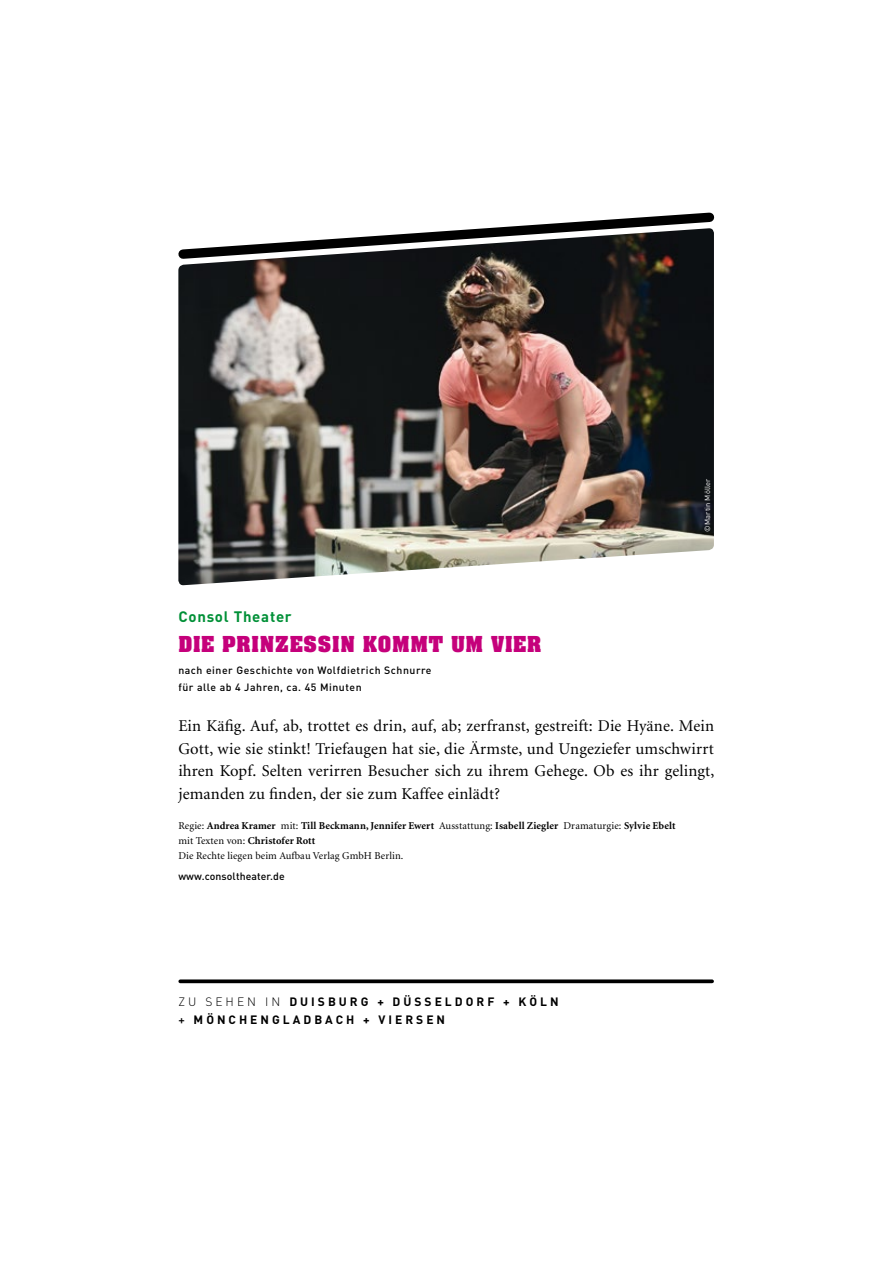
<style>
.page{position:relative;width:893px;height:1263px;background:#fff}
.page>*{position:absolute;margin:0;border:0;box-sizing:border-box;transform-origin:0 0}
.t1{font:700 18.75px "Aachen LT";letter-spacing:.04em;color:#c5007b}
.t2{font:16.5px/22.5px "Minion LT";letter-spacing:.01em;color:#000;text-align:justify}
.t3{font:700 15px "DIN";color:#009037}
.t4{font:700 12px/18px "DIN";letter-spacing:.25em;color:#000}
.t5{font:10.5px/15px "Minion LT";letter-spacing:.01em;color:#000}
.t6{font:500 10.5px/16.5px "DIN";letter-spacing:.05em;color:#000}
.t7{font:500 10.5px "DIN";letter-spacing:.01em;color:#000}
.t8{font:7.5px "DIN";letter-spacing:.01em;color:#fff}
.s1{font-weight:700}
.s2{font-weight:300}
.s3{font-weight:500}
</style>
<div class="page">
<img style="left:178px;top:264px;width:536px;height:321px">
<svg style="left:178px;top:212px;width:537px;height:52px"></svg>
<svg style="left:180px;top:979px;width:532px;height:4px;background:#1e1e1e"></svg>
<p class="t8" style="left:703px;top:531px;width:54px;rotate:-90deg">©Martin Möller</p>
<p class="t3" style="left:178px;top:606px;width:115px">CONSOL THEATER</p>
<p class="t1" style="left:178px;top:630px;width:58px">DIE PRIN</p>
<p class="t1" style="left:275px;top:630px;width:120px">ZESSIN KOMMT</p>
<p class="t1" style="left:451px;top:630px;width:17px">UM</p>
<p class="t1" style="left:491px;top:630px;width:27px">VIER</p>
<p class="t6" style="left:178px;top:662px;width:255px">nach einer Geschichte von Wolfdietrich Schnurre für alle ab 4 Jahren, ca. 45 Minuten</p>
<p class="t2" style="left:178px;top:715px;width:538px">Ein Käfig. Auf, ab, trottet es drin, auf, ab; zerfranst, gestreift: Die Hyäne. Mein Gott, wie sie stinkt! Triefaugen hat sie, die Ärmste, und Ungeziefer umschwirrt ihren Kopf. Selten verirren Besucher sich zu ihrem Gehege. Ob es ihr gelingt, jemanden zu finden, der sie zum Kaffee einlädt?</p>
<p class="t5" style="left:178px;top:818px;width:499px">Regie: <span class="s1">Andrea Kramer</span> mit: <span class="s1">Till Beckmann, Jennifer Ewert</span> Ausstattung: <span class="s1">Isabell Ziegler</span> Dramaturgie: <span class="s1">Sylvie Ebelt </span>mit Texten von: <span class="s1">Christofer Rott<br></span>Die Rechte liegen beim Aufbau Verlag GmbH Berlin.</p>
<p class="t7" style="left:178px;top:869px;width:108px">www.consoltheater.de</p>
<p class="t4" style="left:178px;top:992px;width:382px"><span class="s2">ZU SEHEN IN</span> DUISBURG + DÜSSELD ORF + KÖLN <span class="s3">+</span> MÖNCH ENGLAD BACH + VIERSEN</p>
</div>
